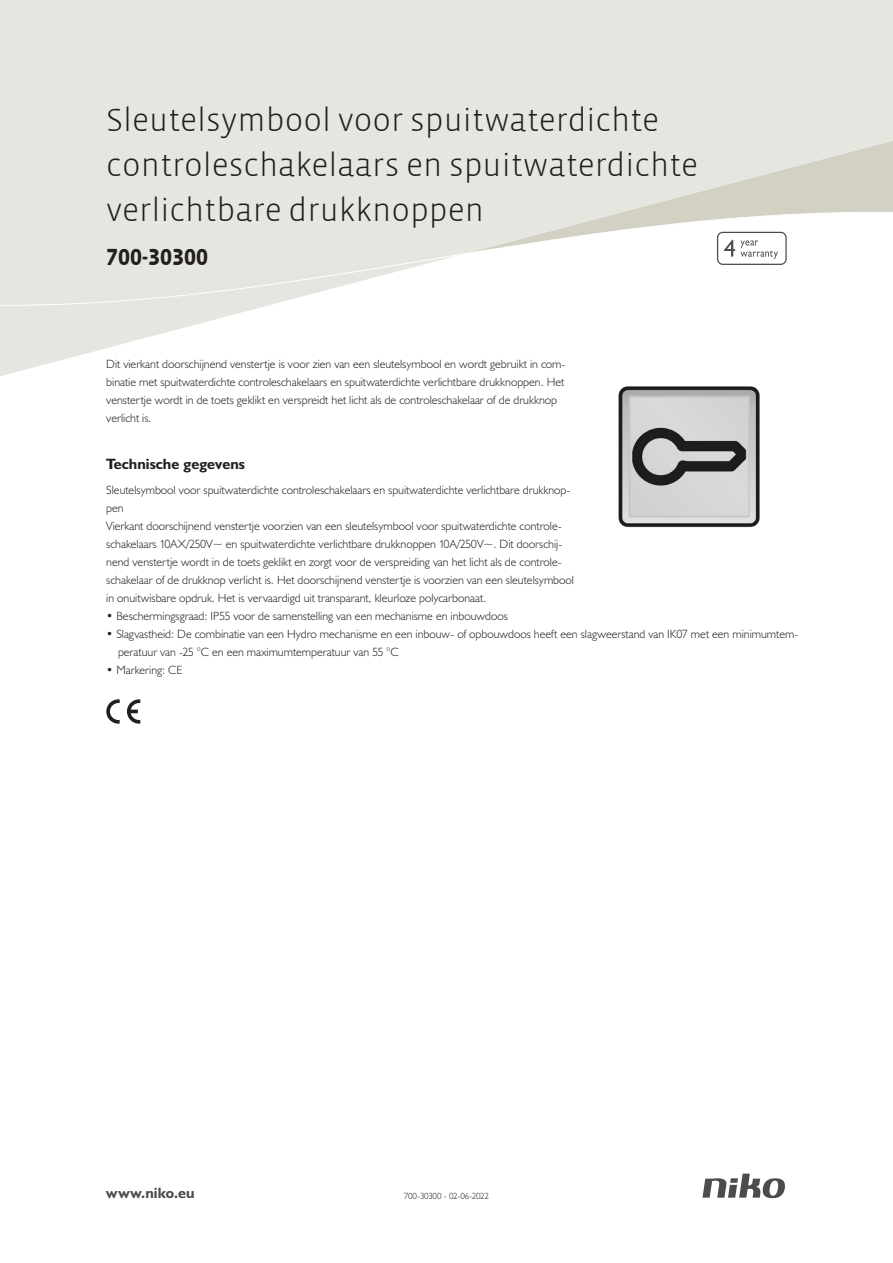
<style>
.page{position:relative;width:893px;height:1263px;background:#fff}
.page>*{position:absolute;margin:0;border:0;box-sizing:border-box;transform-origin:0 0}
.Title_datasheets{font:300 33px/45px "Vista Sans";color:#231f20}
.Article_number{font:700 24px "Vista Sans Alt";color:#231f20}
.Titles_parts{font:700 15px "Humanist 521 BT";color:#231f20}
.t1{font:700 15px "Humanist 521 BT";letter-spacing:.005em;color:#4b4c4d}
.Platte_tekst_CAB{font:300 12px/18px "Humanist 521 BT";color:#231f20}
.USP_Bullets{font:300 12px/18px "Humanist 521 BT";color:#231f20}
.Revision{font:300 9px "Humanist 521 BT";letter-spacing:-.04em;color:#231f20}
</style>
<div class="page">
<svg style="left:702px;top:1173px;width:83px;height:25px"></svg>
<svg style="left:127px;top:699px;width:13px;height:25px"></svg>
<svg style="left:106px;top:699px;width:14px;height:25px"></svg>
<svg style="left:0;top:0;width:893px;height:376px;fill:#e6e6e0"></svg>
<svg style="left:0;top:209px;width:893px;height:101px"></svg>
<svg style="left:717px;top:232px;width:70px;height:33px"></svg>
<img style="left:591px;top:358px;width:196px;height:170px">
<p class="Title_datasheets" style="left:106px;top:98px;width:593px">Sleutelsymbool voor spuitwaterdichte controleschakelaars en spuitwaterdichte verlichtbare drukknoppen</p>
<p class="Article_number" style="left:106px;top:242px;width:103px">700-30300</p>
<p class="Platte_tekst_CAB" style="left:106px;top:354px;width:461px">Dit vierkant doorschijnend venstertje is voor zien van een sleutelsymbool en wordt gebruikt in com&shy;binatie met spuitwaterdichte controleschakelaars en spuitwaterdichte verlichtbare drukknoppen. Het venstertje wordt in de toets geklikt en verspreidt het licht als de controleschakelaar of de drukknop verlicht is.</p>
<p class="Titles_parts" style="left:106px;top:455px;width:140px">Technische gegevens</p>
<p class="Platte_tekst_CAB" style="left:106px;top:480px;width:466px">Sleutelsymbool voor spuitwaterdichte controleschakelaars en spuitwaterdichte verlichtbare drukknop&shy;pen</p>
<p class="Platte_tekst_CAB" style="left:106px;top:516px;width:469px">Vierkant doorschijnend venstertje voorzien van een sleutelsymbool voor spuitwaterdichte controle&shy;schakelaars 10AX/250V~ en spuitwaterdichte verlichtbare drukknoppen 10A/250V~. Dit doorschij&shy;nend venstertje wordt in de toets geklikt en zorgt voor de verspreiding van het licht als de controle&shy;schakelaar of de drukknop verlicht is. Het doorschijnend venstertje is voorzien van een sleutelsymbool in onuitwisbare opdruk. Het is vervaardigd uit transparant, kleurloze polycarbonaat.</p>
<p class="USP_Bullets" style="left:106px;top:606px;width:403px">• Beschermingsgraad: IP55 voor de samenstelling van een mechanisme en inbouwdoos</p>
<p class="USP_Bullets" style="left:118px;top:624px;width:682px;text-indent:-12px">• Slagvastheid: De combinatie van een Hydro mechanisme en een inbouw- of opbouwdoos heeft een slagweerstand van IK07 met een minimumtem&shy;peratuur van -25 °C en een maximumtemperatuur van 55 °C</p>
<p class="USP_Bullets" style="left:106px;top:660px;width:78px">• Markering: CE</p>
<p class="t1" style="left:106px;top:1184px;width:90px">www.niko.eu</p>
<p class="Revision" style="left:404px;top:1190px;width:87px">700-30300 - 02-06-2022</p>
</div>
